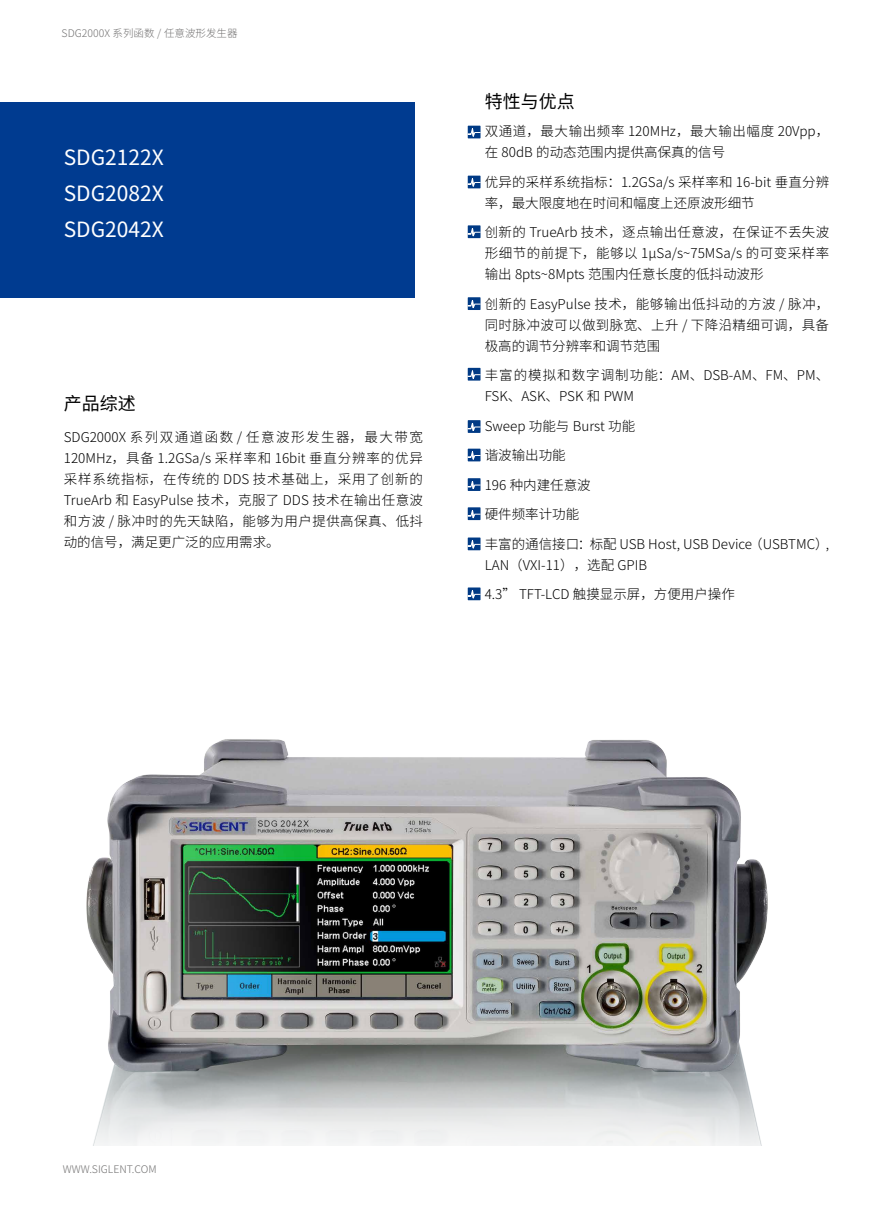
<style>
.page{position:relative;width:893px;height:1212px;background:#fff}
.page>*{position:absolute;margin:0;border:0;box-sizing:border-box;transform-origin:0 0}
.t1{font:21px/36px "Source Han Sans SC";color:#fff;text-align:justify}
.t2{font:18px "Source Han Sans SC";color:#000}
.t3{font:300 13.5px/21px "Source Han Sans SC";color:#000}
.t4{font:300 10.5px "Source Han Sans SC";color:#727171}
</style>
<div class="page">
<img style="left:86px;top:507px;width:682px;height:638px">
<div style="left:0;top:102px;width:414px;height:195px;background:#003b90"></div>
<div style="left:468px;top:126px;width:12px;height:12px;background:#003a85"></div>
<svg style="left:468px;top:128px;width:12px;height:9px"></svg>
<div style="left:468px;top:176px;width:12px;height:12px;background:#003a85"></div>
<svg style="left:468px;top:178px;width:12px;height:9px"></svg>
<div style="left:468px;top:225px;width:12px;height:13px;background:#003a85"></div>
<svg style="left:468px;top:228px;width:12px;height:9px"></svg>
<div style="left:468px;top:297px;width:12px;height:13px;background:#003a85"></div>
<svg style="left:468px;top:300px;width:12px;height:8px"></svg>
<div style="left:468px;top:368px;width:12px;height:13px;background:#003a85"></div>
<svg style="left:468px;top:370px;width:12px;height:11px"></svg>
<div style="left:468px;top:420px;width:12px;height:13px;background:#003a85"></div>
<svg style="left:468px;top:423px;width:12px;height:10px"></svg>
<div style="left:468px;top:449px;width:12px;height:12px;background:#003a85"></div>
<svg style="left:468px;top:451px;width:12px;height:9px"></svg>
<div style="left:468px;top:478px;width:12px;height:13px;background:#003a85"></div>
<svg style="left:468px;top:481px;width:12px;height:10px"></svg>
<div style="left:468px;top:507px;width:12px;height:13px;background:#003a85"></div>
<svg style="left:468px;top:510px;width:12px;height:9px"></svg>
<div style="left:468px;top:537px;width:12px;height:13px;background:#003a85"></div>
<svg style="left:468px;top:540px;width:12px;height:9px"></svg>
<div style="left:468px;top:587px;width:12px;height:13px;background:#003a85"></div>
<svg style="left:468px;top:590px;width:12px;height:9px"></svg>
<p class="t4" style="left:62px;top:27px;width:177px">SDG2000X 系列函数 / 任意波形发生器</p>
<h1 class="t1" style="left:64px;top:140px;width:102px">SDG2122X SDG2082X SDG2042X</h1>
<h2 class="t2" style="left:64px;top:393px;width:73px">产品综述</h2>
<p class="t3" style="left:64px;top:427px;width:361px;text-align:justify">SDG2000X 系列双通道函数 / 任意波形发生器，最大带宽120MHz，具备 1.2GSa/s 采样率和 16bit 垂直分辨率的优异采样系统指标，在传统的 DDS 技术基础上，采用了创新的TrueArb 和 EasyPulse 技术，克服了 DDS 技术在输出任意波和方波 / 脉冲时的先天缺陷，能够为用户提供高保真、低抖动的信号，满足更广泛的应用需求。</p>
<h2 class="t2" style="left:485px;top:91px;width:91px">特性与优点</h2>
<p class="t3" style="left:485px;top:121px;width:346px">双通道，最大输出频率 120MHz，最大输出幅度 20Vpp，在 80dB 的动态范围内提供高保真的信号</p>
<p class="t3" style="left:485px;top:172px;width:346px">优异的采样系统指标：1.2GSa/s 采样率和 16-bit 垂直分辨率，最大限度地在时间和幅度上还原波形细节</p>
<p class="t3" style="left:485px;top:222px;width:346px;text-align:justify">创新的 TrueArb 技术，逐点输出任意波，在保证不丢失波形细节的前提下，能够以 1μSa/s~75MSa/s 的可变采样率输出 8pts~8Mpts 范围内任意长度的低抖动波形</p>
<p class="t3" style="left:485px;top:294px;width:346px;text-align:justify">创新的 EasyPulse 技术，能够输出低抖动的方波 / 脉冲，同时脉冲波可以做到脉宽、上升 / 下降沿精细可调，具备极高的调节分辨率和调节范围</p>
<p class="t3" style="left:485px;top:365px;width:346px">丰富的模拟和数字调制功能：AM、DSB-AM、FM、PM、<br>FSK、ASK、PSK 和 PWM</p>
<p class="t3" style="left:485px;top:411px;width:346px;line-height:29.5px">Sweep 功能与 Burst 功能<br>谐波输出功能<br>196 种内建任意波<br>硬件频率计功能<br>丰富的通信接口：标配 USB Host, USB Device（USBTMC）,</p>
<p class="t3" style="left:485px;top:550px;width:252px;line-height:29.5px">LAN（VXI-11），选配 GPIB<br>4.3” TFT-LCD 触摸显示屏，方便用户操作</p>
<p class="t4" style="left:63px;top:1163px;width:95px">WWW.SIGLENT.COM</p>
</div>
